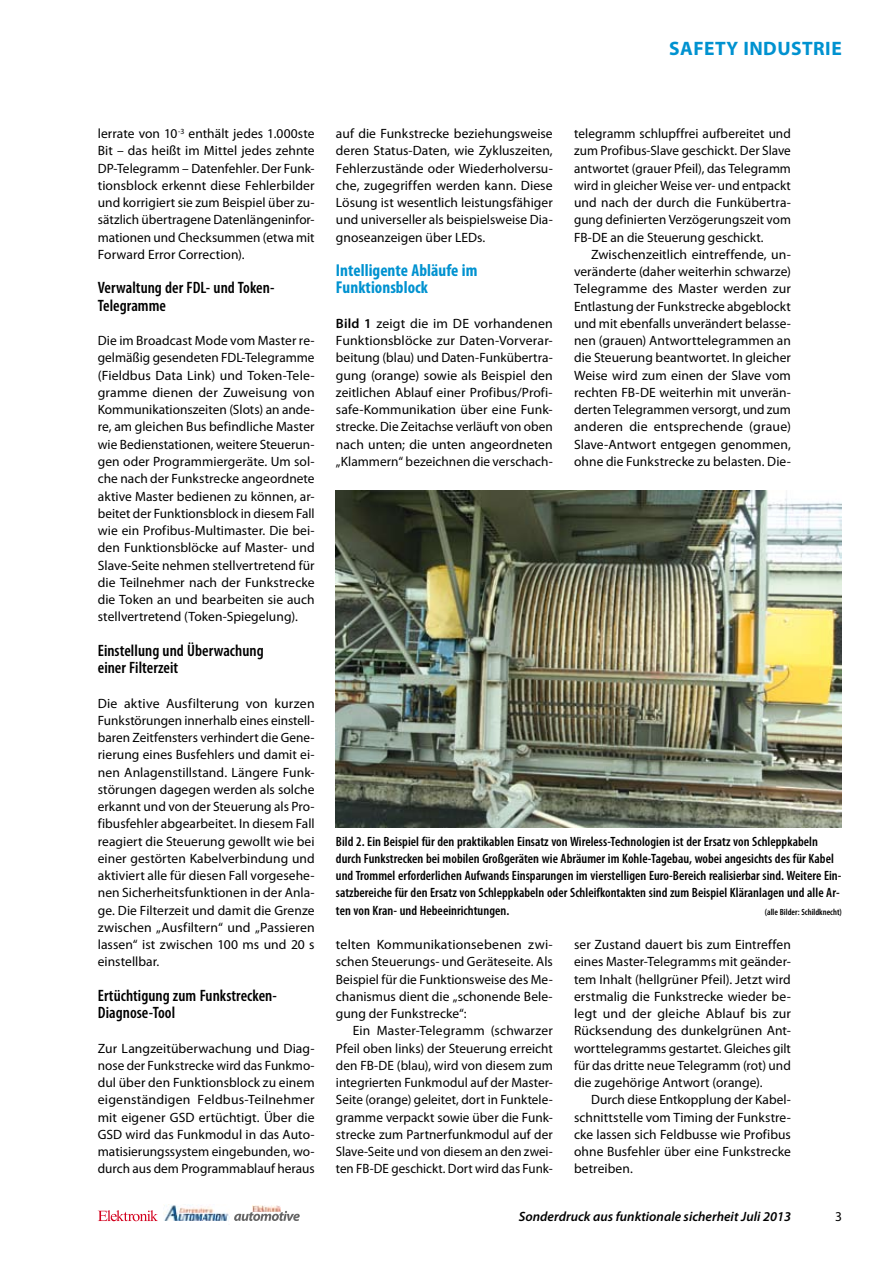
<style>
.page{position:relative;width:893px;height:1263px;background:#fff}
.page>*{position:absolute;margin:0;border:0;box-sizing:border-box;transform-origin:0 0}
.t1{font:700 19.5px "Myriad Pro";letter-spacing:.025em;color:#0092d0}
.t2{font:700 condensed 17.25px/17.2px "Myriad Pro";letter-spacing:.005em;color:#0092d0}
.t3{font:600 condensed 16.5px/17.2px "Myriad Pro";letter-spacing:.005em;color:#000}
.t4{font:13.5px/17.2px "Myriad Pro";letter-spacing:.005em;color:#000;text-align:justify}
.t5{font:600 condensed 13.5px/17.2px "Myriad Pro";letter-spacing:.005em;color:#000}
.t6{font:italic 600 13.5px "Myriad Pro";color:#000}
.t7{font:600 condensed 9px "Myriad Pro";letter-spacing:.005em;color:#000}
.s1{font-weight:600}
</style>
<div class="page">
<svg style="left:234px;top:1211px;width:66px;height:10px"></svg>
<img style="left:253px;top:1205px;width:28px;height:6px">
<svg style="left:98px;top:1210px;width:60px;height:11px"></svg>
<img style="left:163px;top:1204px;width:67px;height:17px">
<img style="left:336px;top:490px;width:506px;height:338px">
<h1 class="t1" style="left:669px;top:36px;width:174px">SAFETY INDUSTRIE</h1>
<p class="t4" style="left:98px;top:125px;width:218px">lerrate von 10<sup>-3</sup> enthält jedes 1.000ste Bit – das heißt im Mittel jedes zehnte DP-Telegramm – Datenfehler. Der Funk&shy;tionsblock erkennt diese Fehlerbilder und korrigiert sie zum Beispiel über zu&shy;sätzlich übertragene Datenlängeninfor&shy;mationen und Checksummen (etwa mit Forward Error Correction).</p>
<p class="t3" style="left:98px;top:279px;width:178px">Verwaltung der FDL- und Token-<br>Telegramme</p>
<p class="t4" style="left:98px;top:332px;width:218px">Die im Broadcast Mode vom Master re&shy;gelmäßig gesendeten FDL-Telegramme (Fieldbus Data Link) und Token-Tele&shy;gramme dienen der Zuweisung von Kommunikationszeiten (Slots) an ande&shy;re, am gleichen Bus befindliche Master wie Bedienstationen, weitere Steuerun&shy;gen oder Programmiergeräte. Um sol&shy;che nach der Funkstrecke angeordnete aktive Master bedienen zu können, ar&shy;beitet der Funktionsblock in diesem Fall wie ein Profibus-Multimaster. Die bei&shy;den Funktionsblöcke auf Master- und Slave-Seite nehmen stellvertretend für die Teilnehmer nach der Funkstrecke die Token an und bearbeiten sie auch stellvertretend (Token-Spiegelung).</p>
<p class="t3" style="left:98px;top:641px;width:167px">Einstellung und Überwachung einer Filterzeit</p>
<p class="t4" style="left:98px;top:694px;width:218px">Die aktive Ausfilterung von kurzen Funkstörungen innerhalb eines einstell&shy;baren Zeitfensters verhindert die Gene&shy;rierung eines Busfehlers und damit ei&shy;nen Anlagenstillstand. Längere Funk&shy;störungen dagegen werden als solche erkannt und von der Steuerung als Pro&shy;fibusfehler abgearbeitet. In diesem Fall reagiert die Steuerung gewollt wie bei einer gestörten Kabelverbindung und aktiviert alle für diesen Fall vorgesehe&shy;nen Sicherheitsfunktionen in der Anla&shy;ge. Die Filterzeit und damit die Grenze zwischen „Ausfiltern“ und „Passieren lassen“ ist zwischen 100 ms und 20 s einstellbar.</p>
<p class="t3" style="left:98px;top:986px;width:181px">Ertüchtigung zum Funkstrecken-<br>Diagnose-Tool</p>
<p class="t4" style="left:98px;top:1039px;width:218px">Zur Langzeitüberwachung und Diag&shy;nose der Funkstrecke wird das Funkmo&shy;dul über den Funktionsblock zu einem eigenständigen Feldbus-Teilnehmer mit eigener GSD ertüchtigt. Über die GSD wird das Funkmodul in das Auto&shy;matisierungssystem eingebunden, wo&shy;durch aus dem Programmablauf heraus</p>
<p class="t4" style="left:336px;top:125px;width:218px">auf die Funkstrecke beziehungsweise deren Status-Daten, wie Zykluszeiten, Fehlerzustände oder Wiederholversu&shy;che, zugegriffen werden kann. Diese Lösung ist wesentlich leistungsfähiger und universeller als beispielsweise Dia&shy;gnoseanzeigen über LEDs.</p>
<p class="t2" style="left:336px;top:261px;width:143px">Intelligente Abläufe im<br>Funktionsblock</p>
<p class="t4" style="left:336px;top:315px;width:218px"><span class="s1">Bild 1</span> zeigt die im DE vorhandenen Funktionsblöcke zur Daten-Vorverar&shy;beitung (blau) und Daten-Funkübertra&shy;gung (orange) sowie als Beispiel den zeitlichen Ablauf einer Profibus/Profi&shy;safe-Kommunikation über eine Funk&shy;strecke. Die Zeitachse verläuft von oben nach unten; die unten angeordneten „Klammern“ bezeichnen die verschach-</p>
<p class="t4" style="left:574px;top:125px;width:218px">telegramm schlupffrei aufbereitet und zum Profibus-Slave geschickt. Der Slave antwortet (grauer Pfeil), das Telegramm wird in gleicher Weise ver- und entpackt und nach der durch die Funkübertra&shy;gung definierten Verzögerungszeit vom FB-DE an die Steuerung geschickt.</p>
<p class="t4" style="left:574px;top:246px;width:218px;text-indent:17px">Zwischenzeitlich eintreffende, un&shy;veränderte (daher weiterhin schwarze)<br>Telegramme des Master werden zur Entlastung der Funkstrecke abgeblockt und mit ebenfalls unverändert belasse&shy;nen (grauen) Antworttelegrammen an die Steuerung beantwortet. In gleicher Weise wird zum einen der Slave vom rechten FB-DE weiterhin mit unverän&shy;derten Telegrammen versorgt, und zum anderen die entsprechende (graue)<br>Slave-Antwort entgegen genommen, ohne die Funkstrecke zu belasten. Die-</p>
<p class="t5" style="left:336px;top:832px;width:507px">Bild 2. Ein Beispiel für den praktikablen Einsatz von Wireless-Technologien ist der Ersatz von Schleppkabeln durch Funkstrecken bei mobilen Großgeräten wie Abräumer im Kohle-Tagebau, wobei angesichts des für Kabel und Trommel erforderlichen Aufwands Einsparungen im vierstelligen Euro-Bereich realisierbar sind. Weitere Ein&shy;satzbereiche für den Ersatz von Schleppkabeln oder Schleifkontakten sind zum Beispiel Kläranlagen und alle Ar&shy;ten von Kran- und Hebeeinrichtungen.</p>
<p class="t7" style="left:765px;top:906px;width:79px">(alle Bilder: Schildknecht)</p>
<p class="t4" style="left:336px;top:936px;width:218px">telten Kommunikationsebenen zwi&shy;schen Steuerungs- und Geräteseite. Als Beispiel für die Funktionsweise des Me&shy;chanismus dient die „schonende Bele&shy;gung der Funkstrecke“:</p>
<p class="t4" style="left:336px;top:1022px;width:218px;text-indent:17px">Ein Master-Telegramm (schwarzer Pfeil oben links) der Steuerung erreicht den FB-DE (blau), wird von diesem zum integrierten Funkmodul auf der Master-Seite (orange) geleitet, dort in Funktele&shy;gramme verpackt sowie über die Funk&shy;strecke zum Partnerfunkmodul auf der Slave-Seite und von diesem an den zwei&shy;ten FB-DE geschickt. Dort wird das Funk-</p>
<p class="t4" style="left:574px;top:936px;width:218px">ser Zustand dauert bis zum Eintreffen eines Master-Telegramms mit geänder&shy;tem Inhalt (hellgrüner Pfeil). Jetzt wird erstmalig die Funkstrecke wieder be&shy;legt und der gleiche Ablauf bis zur Rücksendung des dunkelgrünen Ant&shy;worttelegramms gestartet. Gleiches gilt für das dritte neue Telegramm (rot) und die zugehörige Antwort (orange).</p>
<p class="t4" style="left:574px;top:1091px;width:218px;text-indent:17px">Durch diese Entkopplung der Kabel&shy;schnittstelle vom Timing der Funkstre&shy;cke lassen sich Feldbusse wie Profibus ohne Busfehler über eine Funkstrecke betreiben.</p>
<p class="t6" style="left:519px;top:1208px;width:274px">Sonderdruck aus funktionale sicherheit Juli 2013</p>
<p class="t4" style="left:835px;top:1208px;width:8px">3</p>
</div>
